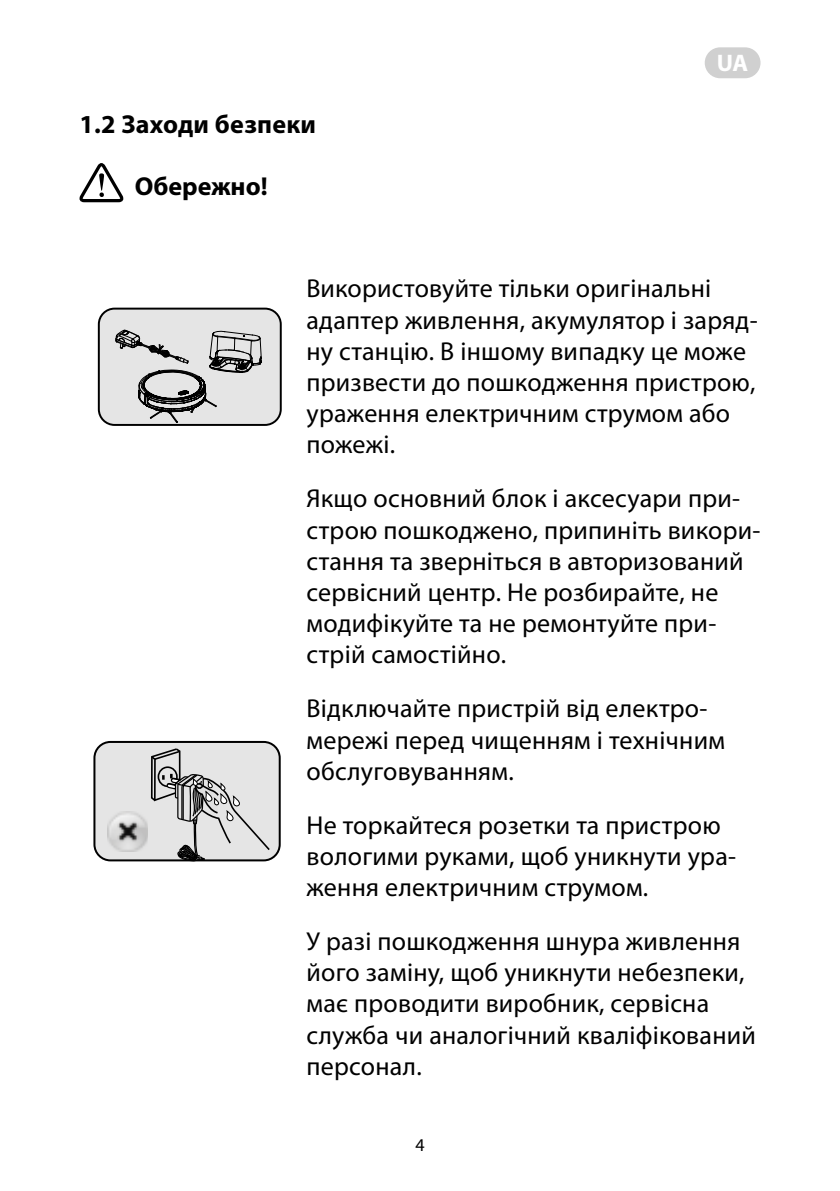
<style>
.page{position:relative;width:840px;height:1191px;background:#fff}
.page>*{position:absolute;margin:0;border:0;box-sizing:border-box;transform-origin:0 0}
.t1{font:26px/31.2px "Myriad Pro";letter-spacing:.01em;color:#000}
.t2{font:700 26px "Myriad Pro";letter-spacing:.005em;color:#000}
.t3{font:700 24px "Myriad Pro";color:#fff}
.t4{font:18px "Myriad Pro";color:#000}
</style>
<div class="page">
<div style="left:704px;top:47px;width:56px;height:31px;background:#d0d0d0;border-radius:15px"></div>
<div style="left:98px;top:308px;width:182px;height:117px;background:#e5e5e5;border-radius:16px"></div>
<div style="left:98px;top:308px;width:183px;height:118px;border:2px solid #000;border-radius:16px"></div>
<svg style="left:115px;top:330px;width:147px;height:93px"></svg>
<div style="left:94px;top:742px;width:185px;height:118px;background:#e5e5e5;border-radius:16px"></div>
<div style="left:93px;top:741px;width:187px;height:120px;border:2px solid #000;border-radius:16px"></div>
<svg style="left:149px;top:748px;width:122px;height:114px"></svg>
<img style="left:108px;top:811px;width:40px;height:40px">
<svg style="left:79px;top:163px;width:45px;height:39px"></svg>
<p class="t2" style="left:79px;top:114px;width:238px">1.2 Заходи безпеки</p>
<p class="t2" style="left:135px;top:177px;width:134px">Обережно!</p>
<p class="t3" style="left:716px;top:49px;width:33px">UA</p>
<p class="t1" style="left:306px;top:274px;width:452px">Використовуйте тільки оригінальні адаптер живлення, акумулятор і заряд&shy;ну станцію. В іншому випадку це може призвести до пошкодження пристрою, ураження електричним струмом або пожежі.</p>
<p class="t1" style="left:306px;top:484px;width:455px">Якщо основний блок і аксесуари при&shy;строю пошкоджено, припиніть викори&shy;стання та зверніться в авторизований сервісний центр. Не розбирайте, не модифікуйте та не ремонтуйте при&shy;стрій самостійно.</p>
<p class="t1" style="left:306px;top:694px;width:420px">Відключайте пристрій від електро&shy;мережі перед чищенням і технічним обслуговуванням.</p>
<p class="t1" style="left:306px;top:810px;width:431px">Не торкайтеся розетки та пристрою вологими руками, щоб уникнути ура&shy;ження електричним струмом.</p>
<p class="t1" style="left:306px;top:926px;width:450px">У разі пошкодження шнура живлення його заміну, щоб уникнути небезпеки, має проводити виробник, сервісна служба чи аналогічний кваліфікований персонал.</p>
<p class="t4" style="left:415px;top:1136px;width:11px">4</p>
</div>
